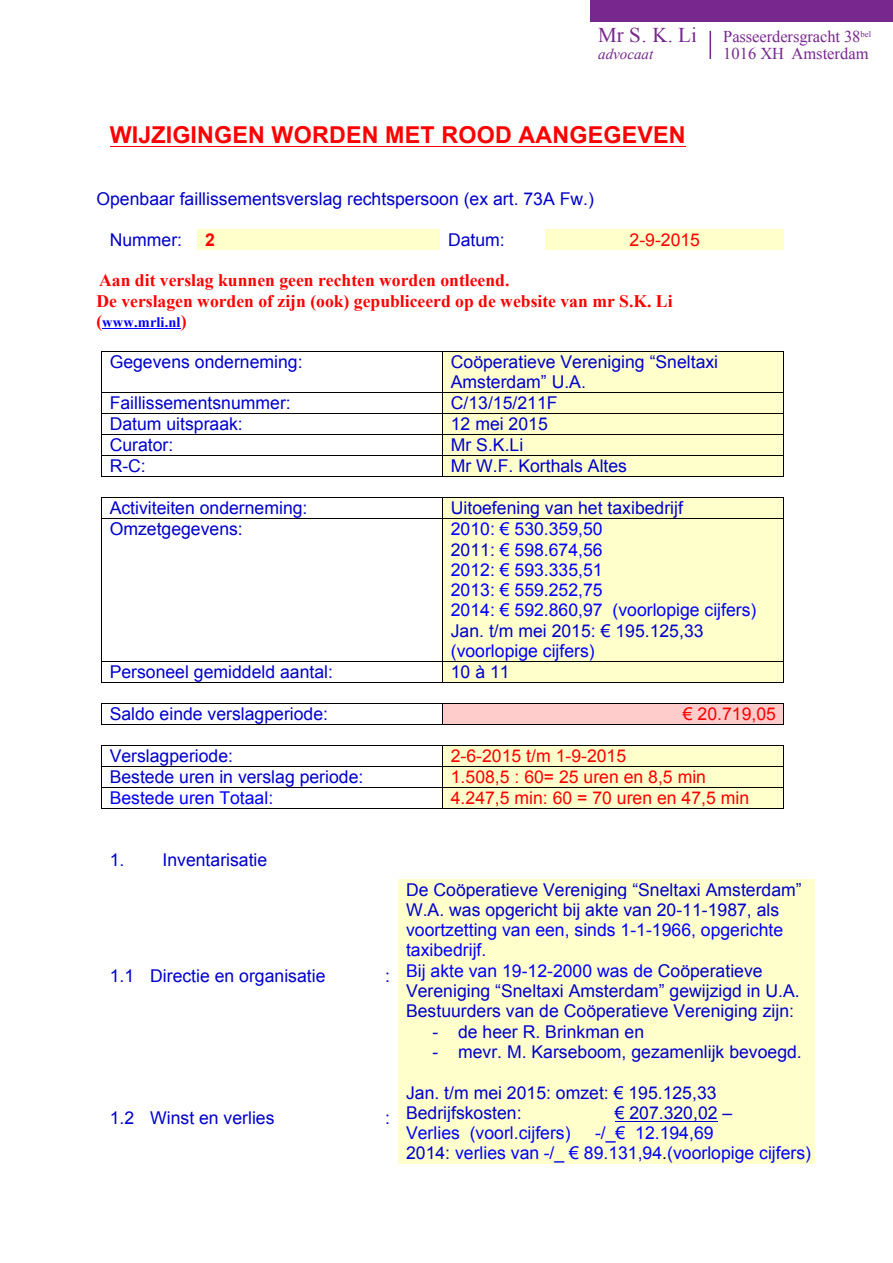
<style>
.page{position:relative;width:893px;height:1263px;background:#fff}
.page>*{position:absolute;margin:0;border:0;box-sizing:border-box;transform-origin:0 0}
.t1{font:700 23.25px "Arial";letter-spacing:.01em;color:#f00}
.t2{font:21px "Times New Roman";color:#77278d}
.t3{font:17.55px/20.2px "Arial";color:#00c}
.t4{font:17.55px/20.2px "Arial";color:#00f}
.t5{font:700 17.55px/20.4px "Times New Roman";color:#f00}
.t6{font:17.55px "Arial";color:#f00}
.t7{font:700 17.55px "Arial";color:#f00}
.t8{font:16.5px "Times New Roman";letter-spacing:-.005em;color:#77278d}
.t9{font:italic 15px "Times New Roman";color:#77278d}
.t10{font:700 14.4px "Times New Roman";letter-spacing:.01em;color:#00f}
.s1{font-size:17.55px;color:#f00}
.s2{color:#00c}
.s3{color:#00f}
.s4{color:#000}
</style>
<div class="page">
<hr style="left:709px;top:31px;width:2px;height:28px;background:#77278d">
<div style="left:590px;top:0;width:303px;height:21px;background:#77278d"></div>
<hr style="left:110px;top:147px;width:576px;height:1px;background:#f00">
<div style="left:197px;top:229px;width:243px;height:21px;background:#ffc"></div>
<div style="left:546px;top:229px;width:238px;height:21px;background:#ffc"></div>
<hr style="left:102px;top:329px;width:79px;height:1px;background:#00f">
<div style="left:443px;top:352px;width:340px;height:40px;background:#ffc"></div>
<hr style="left:102px;top:351px;width:340px;height:1px;background:#000">
<hr style="left:443px;top:351px;width:340px;height:1px;background:#000">
<hr style="left:101px;top:352px;width:1px;height:40px;background:#000">
<hr style="left:442px;top:352px;width:1px;height:40px;background:#000">
<hr style="left:783px;top:352px;width:1px;height:40px;background:#000">
<div style="left:443px;top:393px;width:340px;height:20px;background:#ffc"></div>
<hr style="left:102px;top:392px;width:340px;height:1px;background:#000">
<hr style="left:443px;top:392px;width:340px;height:1px;background:#000">
<div style="left:443px;top:414px;width:340px;height:20px;background:#ffc"></div>
<hr style="left:102px;top:413px;width:340px;height:1px;background:#000">
<hr style="left:443px;top:413px;width:340px;height:1px;background:#000">
<div style="left:443px;top:435px;width:340px;height:20px;background:#ffc"></div>
<hr style="left:102px;top:434px;width:340px;height:1px;background:#000">
<hr style="left:443px;top:434px;width:340px;height:1px;background:#000">
<div style="left:443px;top:456px;width:340px;height:20px;background:#ffc"></div>
<hr style="left:102px;top:455px;width:340px;height:1px;background:#000">
<hr style="left:443px;top:455px;width:340px;height:1px;background:#000">
<svg style="left:101px;top:392px;width:1px;height:85px"></svg>
<hr style="left:102px;top:476px;width:340px;height:1px;background:#000">
<svg style="left:442px;top:392px;width:1px;height:85px"></svg>
<hr style="left:443px;top:476px;width:340px;height:1px;background:#000">
<svg style="left:783px;top:392px;width:1px;height:85px"></svg>
<div style="left:443px;top:498px;width:340px;height:20px;background:#ffc"></div>
<hr style="left:102px;top:497px;width:340px;height:1px;background:#000">
<hr style="left:443px;top:497px;width:340px;height:1px;background:#000">
<div style="left:443px;top:519px;width:340px;height:142px;background:#ffc"></div>
<svg style="left:101px;top:497px;width:1px;height:22px"></svg>
<hr style="left:102px;top:518px;width:340px;height:1px;background:#000">
<svg style="left:442px;top:497px;width:1px;height:22px"></svg>
<hr style="left:443px;top:518px;width:340px;height:1px;background:#000">
<svg style="left:783px;top:497px;width:1px;height:22px"></svg>
<hr style="left:101px;top:519px;width:1px;height:142px;background:#000">
<hr style="left:442px;top:519px;width:1px;height:142px;background:#000">
<hr style="left:783px;top:519px;width:1px;height:142px;background:#000">
<div style="left:443px;top:662px;width:340px;height:20px;background:#ffc"></div>
<hr style="left:102px;top:661px;width:340px;height:1px;background:#000">
<hr style="left:443px;top:661px;width:340px;height:1px;background:#000">
<svg style="left:101px;top:661px;width:1px;height:22px"></svg>
<hr style="left:102px;top:682px;width:340px;height:1px;background:#000">
<svg style="left:442px;top:661px;width:1px;height:22px"></svg>
<hr style="left:443px;top:682px;width:340px;height:1px;background:#000">
<svg style="left:783px;top:661px;width:1px;height:22px"></svg>
<div style="left:443px;top:704px;width:340px;height:20px;background:#fcc"></div>
<hr style="left:102px;top:703px;width:340px;height:1px;background:#000">
<hr style="left:443px;top:703px;width:340px;height:1px;background:#000">
<svg style="left:101px;top:703px;width:1px;height:22px"></svg>
<hr style="left:102px;top:724px;width:340px;height:1px;background:#000">
<svg style="left:442px;top:703px;width:1px;height:22px"></svg>
<hr style="left:443px;top:724px;width:340px;height:1px;background:#000">
<svg style="left:783px;top:703px;width:1px;height:22px"></svg>
<div style="left:443px;top:746px;width:340px;height:20px;background:#ffc"></div>
<hr style="left:102px;top:745px;width:340px;height:1px;background:#000">
<hr style="left:443px;top:745px;width:340px;height:1px;background:#000">
<div style="left:443px;top:766px;width:340px;height:21px;background:#ffc"></div>
<hr style="left:102px;top:766px;width:340px;height:1px;background:#000">
<hr style="left:443px;top:766px;width:340px;height:1px;background:#000">
<div style="left:443px;top:788px;width:340px;height:20px;background:#ffc"></div>
<hr style="left:102px;top:787px;width:340px;height:1px;background:#000">
<hr style="left:443px;top:787px;width:340px;height:1px;background:#000">
<svg style="left:101px;top:745px;width:1px;height:64px"></svg>
<hr style="left:102px;top:808px;width:340px;height:1px;background:#000">
<svg style="left:442px;top:745px;width:1px;height:64px"></svg>
<hr style="left:443px;top:808px;width:340px;height:1px;background:#000">
<svg style="left:783px;top:745px;width:1px;height:64px"></svg>
<div style="left:398px;top:880px;width:417px;height:202px;background:#ffc"></div>
<div style="left:398px;top:1082px;width:417px;height:81px;background:#ffc"></div>
<hr style="left:615px;top:1121px;width:103px;height:1px;background:#00c">
<p class="t2" style="left:598px;top:21px;width:100px">Mr S. K. Li</p>
<p class="t8" style="left:723px;top:25px;width:149px">Passeerdersgracht 38<sup>bel</sup></p>
<p class="t9" style="left:598px;top:44px;width:56px">advocaat</p>
<p class="t8" style="left:723px;top:42px;width:147px">1016 XH Amsterdam</p>
<p class="t1" style="left:110px;top:120px;width:577px">WIJZIGINGEN WORDEN MET ROOD AANGEGEVEN</p>
<p class="t3" style="left:96px;top:189px;width:499px">Openbaar faillissementsverslag rechtspersoon (ex art. 73A Fw.)</p>
<p class="t3" style="left:110px;top:229px;width:74px">Nummer:</p>
<p class="t7" style="left:205px;top:228px;width:11px">2</p>
<p class="t3" style="left:448px;top:229px;width:58px">Datum:</p>
<p class="t6" style="left:630px;top:228px;width:72px">2-9-2015</p>
<p class="t5" style="left:96px;top:270px;width:578px">Aan dit verslag kunnen geen rechten worden ontleend.<br>De verslagen worden of zijn (ook) gepubliceerd op de website van mr S.K. Li</p>
<p class="t10" style="left:96px;top:312px;width:92px"><span class="s1">(</span>www.mrli.nl<span class="s1">)</span></p>
<p class="t3" style="left:110px;top:352px;width:194px">Gegevens onderneming:</p>
<p class="t3" style="left:451px;top:352px;width:269px">Coöperatieve Vereniging “Sneltaxi<br>Amsterdam” U.A.</p>
<p class="t3" style="left:110px;top:393px;width:183px">Faillissementsnummer:</p>
<p class="t3" style="left:451px;top:393px;width:108px">C/13/15/211F</p>
<p class="t3" style="left:110px;top:414px;width:135px">Datum uitspraak:</p>
<p class="t3" style="left:451px;top:414px;width:98px">12 mei 2015</p>
<p class="t3" style="left:110px;top:435px;width:65px">Curator:</p>
<p class="t3" style="left:451px;top:435px;width:74px">Mr S.K.Li</p>
<p class="t3" style="left:110px;top:456px;width:38px">R-C:</p>
<p class="t3" style="left:451px;top:456px;width:178px">Mr W.F. Korthals Altes</p>
<p class="t3" style="left:110px;top:498px;width:199px">Activiteiten onderneming:</p>
<p class="t3" style="left:451px;top:498px;width:234px">Uitoefening van het taxibedrijf</p>
<p class="t3" style="left:110px;top:519px;width:135px">Omzetgegevens:</p>
<p class="t4" style="left:451px;top:519px;width:307px">2010: € 530.359,50<br><span class="s2">2011:</span> € 598.674,56<br>2012: € 593.335,51<br>2013: € 559.252,75<br>2014: € 592.860,97 (voorlopige cijfers)<br><span class="s2">Jan. t/m mei 2015: € 195.125,33 </span>(voorlopige cijfers)</p>
<p class="t3" style="left:110px;top:662px;width:225px">Personeel gemiddeld aantal:</p>
<p class="t3" style="left:451px;top:662px;width:60px">10 à 11</p>
<p class="t3" style="left:110px;top:704px;width:220px">Saldo einde verslagperiode:</p>
<p class="t6" style="left:683px;top:702px;width:95px">€ 20.719,05</p>
<p class="t3" style="left:110px;top:746px;width:125px">Verslagperiode:</p>
<p class="t6" style="left:451px;top:744px;width:177px">2-6-2015 t/m 1-9-2015</p>
<p class="t3" style="left:110px;top:767px;width:255px">Bestede uren in verslag periode:</p>
<p class="t6" style="left:451px;top:765px;width:257px">1.508,5 : 60= 25 uren en 8,5 min</p>
<p class="t4" style="left:110px;top:788px;width:165px">Bestede uren Totaal:</p>
<p class="t6" style="left:451px;top:786px;width:300px">4.247,5 min: 60 = 70 uren en 47,5 min</p>
<p class="t3" style="left:110px;top:849px;width:159px">1. Inventarisatie</p>
<p class="t3" style="left:110px;top:966px;width:217px">1.1 Directie en organisatie</p>
<p class="t3" style="left:385px;top:966px;width:6px">:</p>
<p class="t3" style="left:110px;top:1108px;width:166px">1.2 Winst en verlies</p>
<p class="t3" style="left:385px;top:1108px;width:6px">:</p>
<p class="t3" style="left:406px;top:880px;width:397px">De Coöperatieve Vereniging “Sneltaxi Amsterdam” W.A. was opgericht bij akte van 20-11-1987, als <span class="s3">voortzetting van een, sinds 1-1-1966, opgerichte taxibedrijf.<br>Bij akte van 19-12-2000 was de</span> Coöperatieve Vereniging “Sneltaxi Amsterdam” gewijzigd in U.A.<br>Bestuurders van de Coöperatieve Vereniging zijn:</p>
<p class="t3" style="left:432px;top:1021px;width:213px">- de heer R. Brinkman en</p>
<p class="t3" style="left:432px;top:1042px;width:371px">- mevr. M. Karseboom, gezamenlijk bevoegd.</p>
<p class="t3" style="left:406px;top:1082px;width:312px">Jan. t/m mei 2015: omzet: € 195.125,33<br>Bedrijfskosten:</p>
<p class="t3" style="left:615px;top:1102px;width:119px">€ 207.320,02 –</p>
<p class="t4" style="left:406px;top:1123px;width:406px;text-indent:189px">-/_€ 12.194,69<br><span class="s2">2014:</span> verlies van -/_ € 89.131,94<span class="s4">.</span>(voorlopige cijfers)</p>
<p class="t4" style="left:406px;top:1123px;width:166px">Verlies (voorl.cijfers)</p>
</div>
